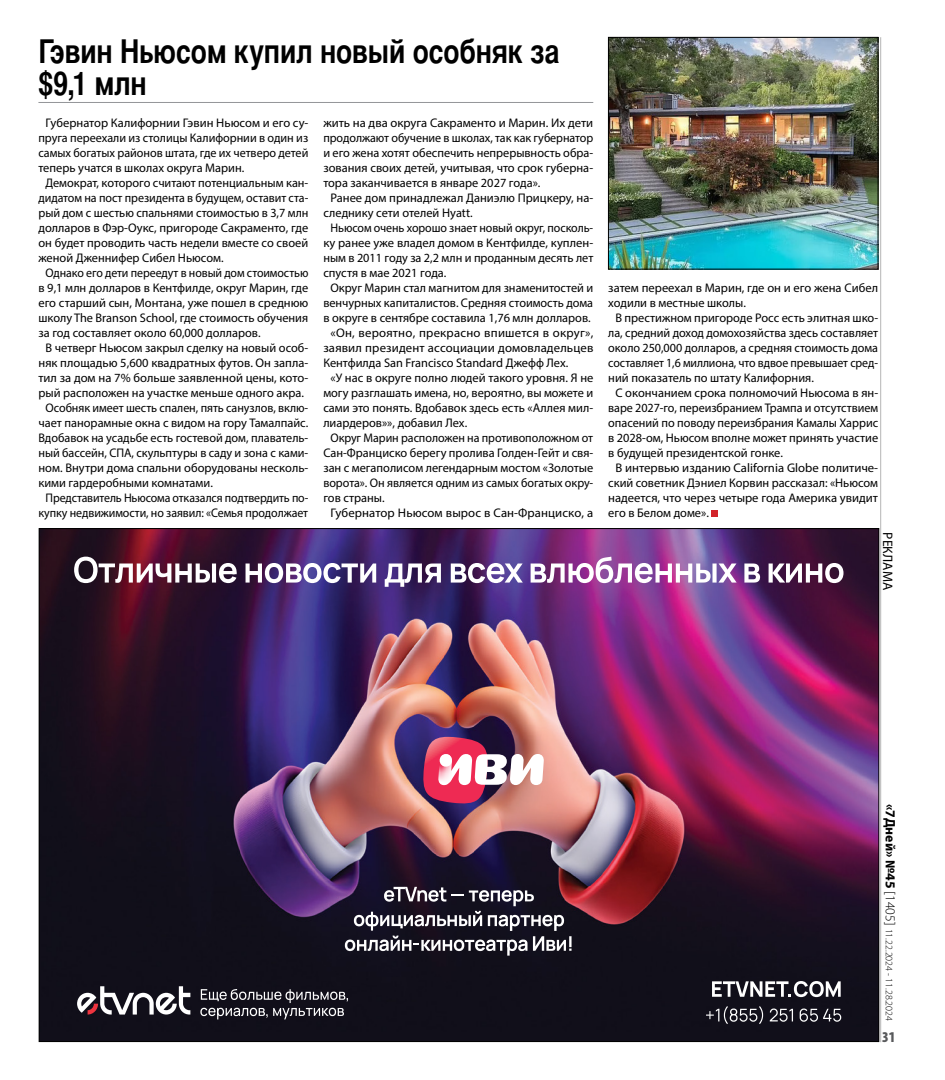
<style>
.page{position:relative;width:945px;height:1080px;background:#fff}
.page>*{position:absolute;margin:0;border:0;box-sizing:border-box;transform-origin:0 0}
.t1{font:700 32.5px/32.5px "Bastion C";letter-spacing:-.005em;color:#000}
.t2{font:900 condensed 15px "Myriad Pro";color:#58595b}
.t3{font:13.75px "Myriad Pro";color:#000}
.t4{font:12.5px "Myriad Pro";color:#000}
.t5{font:12.5px "Myriad Pro";color:#000;scale:.96 1}
.t6{font:12.5px "Myriad Pro";color:#000;scale:.95 1}
.t7{font:300 10px "Myriad Pro";color:#000}
.s1{font-weight:700;font-size:13.75px}
.s2{font-size:13.75px}
</style>
<div class="page">
<hr style="left:880px;top:37px;width:1px;height:1005px;background:#000">
<img style="left:41px;top:530px;width:836px;height:510px">
<svg style="left:712px;top:981px;width:129px;height:16px"></svg>
<svg style="left:706px;top:1006px;width:57px;height:18px"></svg>
<svg style="left:770px;top:1009px;width:23px;height:13px"></svg>
<svg style="left:800px;top:1009px;width:41px;height:13px"></svg>
<svg style="left:74px;top:557px;width:163px;height:26px"></svg>
<svg style="left:246px;top:563px;width:130px;height:20px"></svg>
<svg style="left:385px;top:564px;width:56px;height:23px"></svg>
<svg style="left:451px;top:563px;width:72px;height:20px"></svg>
<svg style="left:531px;top:557px;width:206px;height:26px"></svg>
<svg style="left:744px;top:564px;width:16px;height:19px"></svg>
<svg style="left:769px;top:563px;width:75px;height:20px"></svg>
<svg style="left:77px;top:986px;width:113px;height:29px"></svg>
<svg style="left:200px;top:989px;width:148px;height:30px;background:#43414a"></svg>
<svg style="left:345px;top:887px;width:227px;height:69px;background:#47424f"></svg>
<svg style="left:421px;top:737px;width:123px;height:69px"></svg>
<div style="left:440px;top:754px;width:12px;height:13px;background:#fff;border-radius:50%"></div>
<hr style="left:38px;top:102px;width:555px;height:1px;background:#939598">
<svg style="left:712px;top:511px;width:6px;height:6px"></svg>
<img style="left:610px;top:39px;width:266px;height:228px">
<div style="left:608px;top:37px;width:270px;height:232px;border:1px solid #000"></div>
<h1 class="t1" style="left:38px;top:34px;width:523px">Гэвин Ньюсом купил новый особняк за $9,1 млн</h1>
<p class="t4" style="left:46px;top:115px;width:264px">Губернатор Калифорнии Гэвин Ньюсом и его су-</p>
<p class="t4" style="left:38px;top:130px;width:271px">пруга переехали из столицы Калифорнии в один из</p>
<p class="t4" style="left:38px;top:145px;width:271px">самых богатых районов штата, где их четверо детей</p>
<p class="t4" style="left:38px;top:160px;width:208px">теперь учатся в школах округа Марин.</p>
<p class="t4" style="left:46px;top:175px;width:264px">Демократ, которого считают потенциальным кан-</p>
<p class="t5" style="left:38px;top:190px;width:283px">дидатом на пост президента в будущем, оставит ста-</p>
<p class="t4" style="left:38px;top:205px;width:272px">рый дом с шестью спальнями стоимостью в 3,7 млн</p>
<p class="t4" style="left:38px;top:220px;width:271px">долларов в Фэр-Оукс, пригороде Сакраменто, где</p>
<p class="t4" style="left:38px;top:235px;width:271px">он будет проводить часть недели вместе со своей</p>
<p class="t4" style="left:38px;top:250px;width:187px">женой Дженнифер Сибел Ньюсом.</p>
<p class="t6" style="left:46px;top:265px;width:278px">Однако его дети переедут в новый дом стоимостью</p>
<p class="t4" style="left:38px;top:280px;width:271px">в 9,1 млн долларов в Кентфилде, округ Марин, где</p>
<p class="t4" style="left:38px;top:295px;width:272px">его старший сын, Монтана, уже пошел в среднюю</p>
<p class="t4" style="left:38px;top:310px;width:271px">школу The Branson School, где стоимость обучения</p>
<p class="t4" style="left:38px;top:325px;width:224px">за год составляет около 60,000 долларов.</p>
<p class="t4" style="left:46px;top:340px;width:264px">В четверг Ньюсом закрыл сделку на новый особ-</p>
<p class="t4" style="left:38px;top:355px;width:271px">няк площадью 5,600 квадратных футов. Он запла-</p>
<p class="t4" style="left:38px;top:370px;width:271px">тил за дом на 7% больше заявленной цены, кото-</p>
<p class="t4" style="left:38px;top:385px;width:267px">рый расположен на участке меньше одного акра.</p>
<p class="t5" style="left:46px;top:400px;width:275px">Особняк имеет шесть спален, пять санузлов, вклю-</p>
<p class="t4" style="left:38px;top:415px;width:271px">чает панорамные окна с видом на гору Тамалпайс.</p>
<p class="t4" style="left:38px;top:430px;width:271px">Вдобавок на усадьбе есть гостевой дом, плаватель-</p>
<p class="t4" style="left:38px;top:445px;width:271px">ный бассейн, СПА, скульптуры в саду и зона с ками-</p>
<p class="t4" style="left:38px;top:460px;width:271px">ном. Внутри дома спальни оборудованы несколь-</p>
<p class="t4" style="left:38px;top:475px;width:176px">кими гардеробными комнатами.</p>
<p class="t6" style="left:46px;top:490px;width:278px">Представитель Ньюсома отказался подтвердить по-</p>
<p class="t5" style="left:38px;top:505px;width:283px">купку недвижимости, но заявил: «Семья продолжает</p>
<p class="t4" style="left:323px;top:115px;width:271px">жить на два округа Сакраменто и Марин. Их дети</p>
<p class="t5" style="left:323px;top:130px;width:283px">продолжают обучение в школах, так как губернатор</p>
<p class="t4" style="left:323px;top:145px;width:271px">и его жена хотят обеспечить непрерывность обра-</p>
<p class="t4" style="left:323px;top:160px;width:271px">зования своих детей, учитывая, что срок губерна-</p>
<p class="t4" style="left:323px;top:175px;width:219px">тора заканчивается в январе 2027 года».</p>
<p class="t4" style="left:330px;top:190px;width:264px">Ранее дом принадлежал Даниэлю Прицкеру, на-</p>
<p class="t4" style="left:323px;top:205px;width:151px">следнику сети отелей Hyatt.</p>
<p class="t6" style="left:330px;top:220px;width:278px">Ньюсом очень хорошо знает новый округ, посколь-</p>
<p class="t4" style="left:323px;top:235px;width:271px">ку ранее уже владел домом в Кентфилде, куплен-</p>
<p class="t4" style="left:323px;top:250px;width:272px">ным в 2011 году за 2,2 млн и проданным десять лет</p>
<p class="t4" style="left:323px;top:265px;width:125px">спустя в мае 2021 года.</p>
<p class="t4" style="left:330px;top:280px;width:264px">Округ Марин стал магнитом для знаменитостей и</p>
<p class="t4" style="left:323px;top:295px;width:271px">венчурных капиталистов. Средняя стоимость дома</p>
<p class="t4" style="left:323px;top:310px;width:269px">в округе в сентябре составила 1,76 млн долларов.</p>
<p class="t4" style="left:330px;top:325px;width:264px">«Он, вероятно, прекрасно впишется в округ»,</p>
<p class="t4" style="left:323px;top:340px;width:272px">заявил президент ассоциации домовладельцев</p>
<p class="t4" style="left:323px;top:355px;width:246px">Кентфилда San Francisco Standard Джефф Лех.</p>
<p class="t4" style="left:330px;top:370px;width:264px">«У нас в округе полно людей такого уровня. Я не</p>
<p class="t4" style="left:323px;top:385px;width:271px">могу разглашать имена, но, вероятно, вы можете и</p>
<p class="t4" style="left:323px;top:400px;width:271px">сами это понять. Вдобавок здесь есть «Аллея мил-</p>
<p class="t4" style="left:323px;top:415px;width:145px">лиардеров»», добавил Лех.</p>
<p class="t5" style="left:330px;top:430px;width:275px">Округ Марин расположен на противоположном от</p>
<p class="t4" style="left:323px;top:445px;width:271px">Сан-Франциско берегу пролива Голден-Гейт и свя-</p>
<p class="t4" style="left:323px;top:460px;width:272px">зан с мегаполисом легендарным мостом «Золотые</p>
<p class="t4" style="left:323px;top:475px;width:271px">ворота». Он является одним из самых богатых окру-</p>
<p class="t4" style="left:323px;top:490px;width:63px">гов страны.</p>
<p class="t4" style="left:330px;top:505px;width:264px">Губернатор Ньюсом вырос в Сан-Франциско, а</p>
<p class="t4" style="left:608px;top:280px;width:271px">затем переехал в Марин, где он и его жена Сибел</p>
<p class="t4" style="left:608px;top:295px;width:139px">ходили в местные школы.</p>
<p class="t4" style="left:615px;top:310px;width:264px">В престижном пригороде Росс есть элитная шко-</p>
<p class="t4" style="left:608px;top:325px;width:272px">ла, средний доход домохозяйства здесь составляет</p>
<p class="t4" style="left:608px;top:340px;width:271px">около 250,000 долларов, а средняя стоимость дома</p>
<p class="t6" style="left:608px;top:355px;width:286px">составляет 1,6 миллиона, что вдвое превышает сред-</p>
<p class="t4" style="left:608px;top:370px;width:207px">ний показатель по штату Калифорния.</p>
<p class="t4" style="left:615px;top:385px;width:264px">С окончанием срока полномочий Ньюсома в ян-</p>
<p class="t4" style="left:608px;top:400px;width:271px">варе 2027-го, переизбранием Трампа и отсутствием</p>
<p class="t4" style="left:608px;top:415px;width:271px">опасений по поводу переизбрания Камалы Харрис</p>
<p class="t4" style="left:608px;top:430px;width:271px">в 2028-ом, Ньюсом вполне может принять участие</p>
<p class="t4" style="left:608px;top:445px;width:176px">в будущей президентской гонке.</p>
<p class="t4" style="left:615px;top:460px;width:264px">В интервью изданию California Globe политиче-</p>
<p class="t4" style="left:608px;top:475px;width:271px">ский советник Дэниел Корвин рассказал: «Ньюсом</p>
<p class="t4" style="left:608px;top:490px;width:271px">надеется, что через четыре года Америка увидит</p>
<p class="t4" style="left:608px;top:505px;width:102px">его в Белом доме».</p>
<p class="t3" style="left:896px;top:532px;width:59px;rotate:90deg">РЕКЛАМА</p>
<p class="t7" style="left:895px;top:804px;width:218px;rotate:90deg"><span class="s1">«7Дней» №45</span> <span class="s2">[1405]</span> 11.22.2024 - 11.28.2024</p>
<p class="t2" style="left:882px;top:1029px;width:15px">31</p>
</div>
